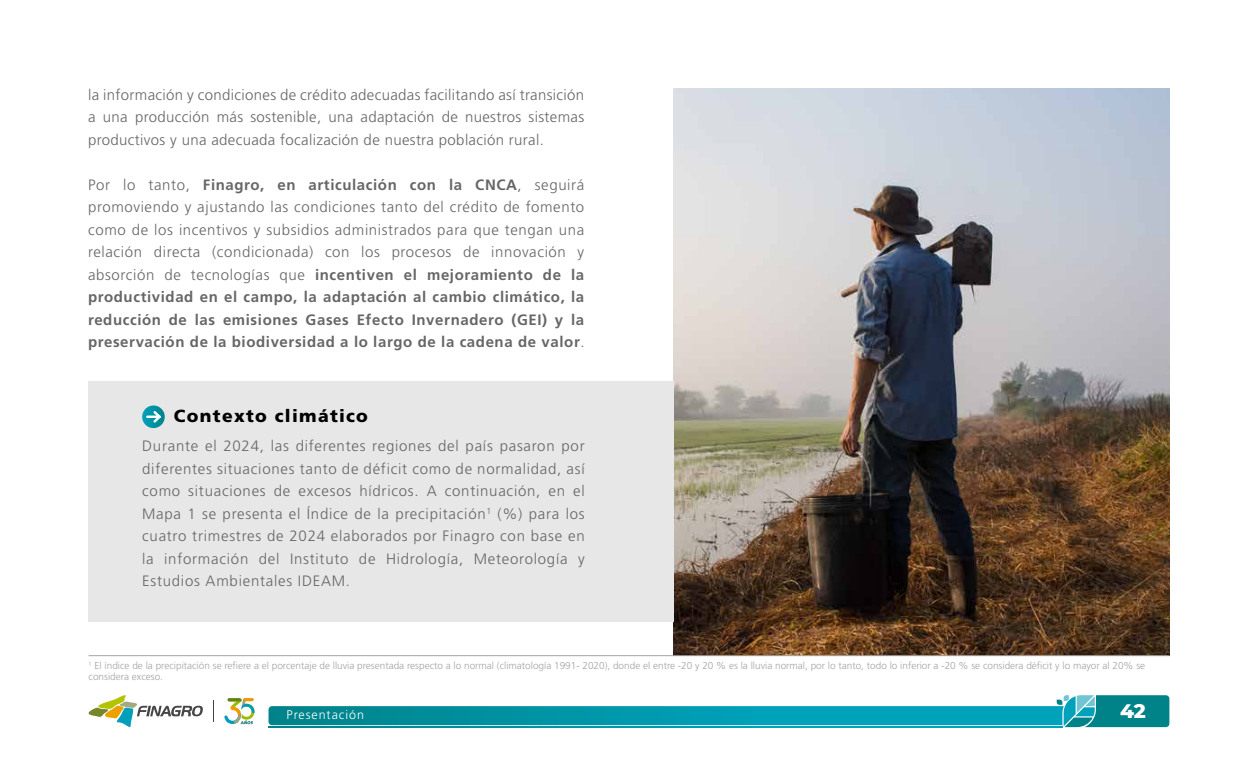
<style>
.page{position:relative;width:1258px;height:762px;background:#fff}
.page>*{position:absolute;margin:0;border:0;box-sizing:border-box;transform-origin:0 0}
.t1{font:800 20px "Montserrat";color:#fff}
.t2{font:900 17.5px "Frutiger";letter-spacing:.075em;color:#000}
.t3{font:300 15px/22.5px "Frutiger";letter-spacing:.025em;color:#666;text-align:justify}
.t4{font:700 15px/22.5px "Frutiger";letter-spacing:.04em;color:#666;text-align:justify}
.t5{font:300 12.5px "Frutiger";letter-spacing:.075em;color:#fff}
.t6{font:300 10px/11.2px "Frutiger";color:#a3a3a3}
.s1{font-weight:300}
</style>
<div class="page">
<img style="left:673px;top:89px;width:496px;height:566px">
<div style="left:88px;top:381px;width:585px;height:240px;background:#e7e7e7"></div>
<svg style="left:142px;top:405px;width:23px;height:23px"></svg>
<svg style="left:146px;top:411px;width:15px;height:12px"></svg>
<hr style="left:89px;top:655px;width:1080px;height:1px;background:#a3a3a3">
<svg style="left:224px;top:698px;width:31px;height:26px"></svg>
<svg style="left:89px;top:695px;width:114px;height:32px"></svg>
<svg style="left:269px;top:695px;width:900px;height:32px"></svg>
<svg style="left:269px;top:726px;width:793px;height:1px"></svg>
<p class="t3" style="left:88px;top:84px;width:498px">la información y condiciones de crédito adecuadas facilitando así transición a una producción más sostenible, una adaptación de nuestros sistemas productivos y una adecuada focalización de nuestra población rural.</p>
<p class="t4" style="left:88px;top:173px;width:498px"><span class="s1">Por lo tanto,</span> Finagro, en articulación con la CNCA<span class="s1">, seguirá promoviendo y ajustando las condiciones tanto del crédito de fomento como de los incentivos y subsidios administrados para que tengan una relación directa (condicionada) con los procesos de innovación y absorción de tecnologías que</span> incentiven el mejoramiento de la productividad en el campo, la adaptación al cambio climático, la reducción de las emisiones Gases Efecto Invernadero (GEI) y la preservación de la biodiversidad a lo largo de la cadena de valor<span class="s1">.</span></p>
<p class="t2" style="left:174px;top:406px;width:196px">Contexto climático</p>
<p class="t3" style="left:142px;top:435px;width:444px">Durante el 2024, las diferentes regiones del país pasaron por diferentes situaciones tanto de déficit como de normalidad, así como situaciones de excesos hídricos. A continuación, en el Mapa 1 se presenta el Índice de la precipitación<sup>1</sup> (%) para los cuatro trimestres de 2024 elaborados por Finagro con base en la información del Instituto de Hidrología, Meteorología y Estudios Ambientales IDEAM.</p>
<p class="t6" style="left:89px;top:660px;width:1058px"><sup>1</sup> El índice de la precipitación se refiere a el porcentaje de lluvia presentada respecto a lo normal (climatología 1991- 2020), donde el entre -20 y 20 % es la lluvia normal, por lo tanto, todo lo inferior a -20 % se considera déficit y lo mayor al 20% se considera exceso.</p>
<p class="t5" style="left:287px;top:707px;width:79px">Presentación</p>
<h1 class="t1" style="left:1120px;top:696px;width:27px">42</h1>
</div>
